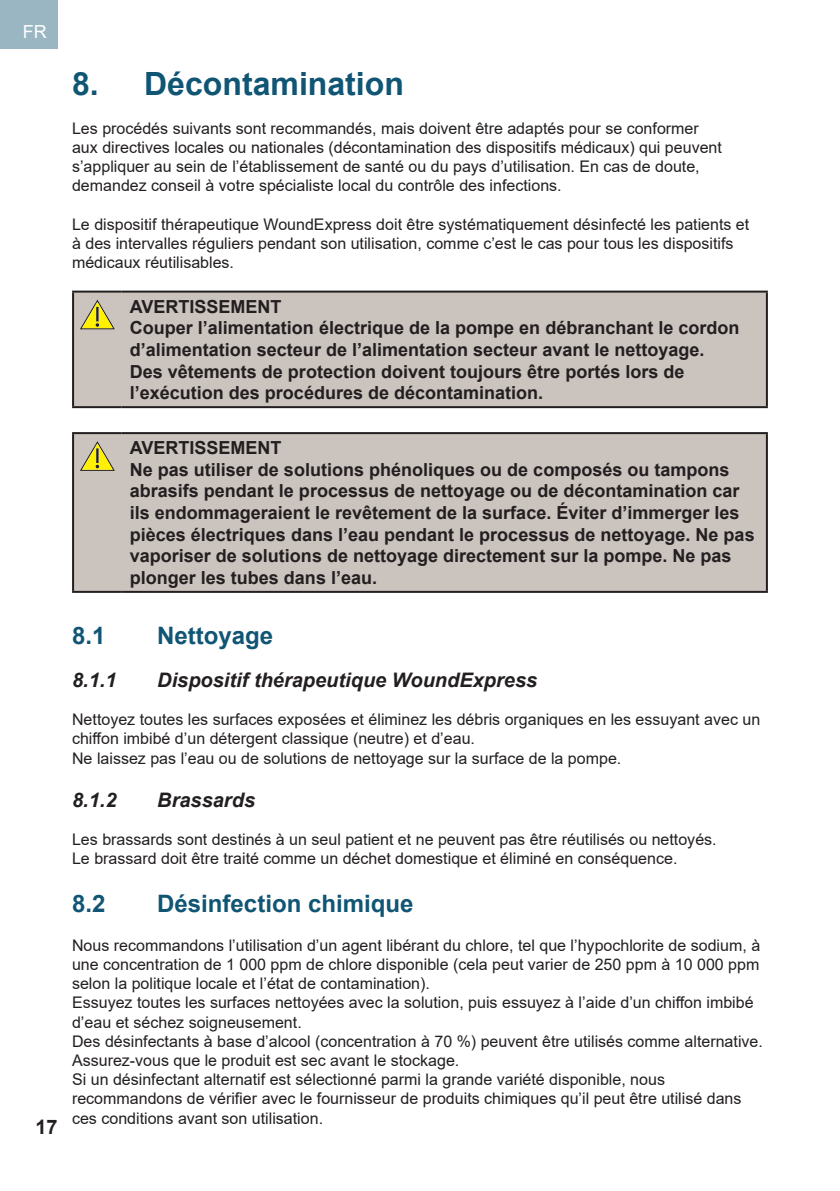
<style>
.page{position:relative;width:840px;height:1191px;background:#fff}
.page>*{position:absolute;margin:0;border:0;box-sizing:border-box;transform-origin:0 0}
.Main_Heading{font:700 32px "Arial";color:#115575}
.Sub_Heading{font:700 24px "Arial";color:#115575}
.sub_sub_heading{font:italic 700 20px "Arial";color:#231f20}
.t1{font:700 20px "Arial";color:#231f20}
.Warning{font:700 18px/21.6px "Arial";color:#231f20}
.t2{font:18px "Arial";color:#fff}
.Body_Text{font:16px/19.2px "Arial";color:#231f20}
.Normal_8pt{font:16px/19.2px "Arial";color:#231f20}
</style>
<div class="page">
<div style="left:0;top:0;width:58px;height:49px;background:#9ab6c2"></div>
<div style="left:74px;top:292px;width:691px;height:114px;background:#cbc3be"></div>
<hr style="left:72px;top:292px;width:2px;height:114px;background:#231f20">
<hr style="left:765px;top:292px;width:2px;height:114px;background:#231f20">
<hr style="left:72px;top:290px;width:50px;height:2px;background:#231f20">
<hr style="left:122px;top:290px;width:645px;height:2px;background:#231f20">
<hr style="left:72px;top:406px;width:50px;height:2px;background:#231f20">
<hr style="left:122px;top:406px;width:645px;height:2px;background:#231f20">
<svg style="left:80px;top:299px;width:35px;height:30px"></svg>
<div style="left:74px;top:434px;width:691px;height:157px;background:#cbc3be"></div>
<hr style="left:72px;top:434px;width:2px;height:157px;background:#231f20">
<hr style="left:765px;top:434px;width:2px;height:157px;background:#231f20">
<hr style="left:72px;top:432px;width:50px;height:2px;background:#231f20">
<hr style="left:122px;top:432px;width:645px;height:2px;background:#231f20">
<hr style="left:72px;top:591px;width:50px;height:2px;background:#231f20">
<hr style="left:122px;top:591px;width:645px;height:2px;background:#231f20">
<svg style="left:80px;top:441px;width:35px;height:30px"></svg>
<p class="t2" style="left:23px;top:19px;width:25px">FR</p>
<p class="t1" style="left:35px;top:1112px;width:24px">17</p>
<p class="Main_Heading" style="left:72px;top:62px;width:333px">8. Décontamination</p>
<p class="Body_Text" style="left:72px;top:118px;width:651px">Les procédés suivants sont recommandés, mais doivent être adaptés pour se conformer aux directives locales ou nationales (décontamination des dispositifs médicaux) qui peuvent s’appliquer au sein de l’établissement de santé ou du pays d’utilisation. En cas de doute, demandez conseil à votre spécialiste local du contrôle des infections.</p>
<p class="Body_Text" style="left:72px;top:214px;width:678px">Le dispositif thérapeutique WoundExpress doit être systématiquement désinfecté les patients et à des intervalles réguliers pendant son utilisation, comme c’est le cas pour tous les dispositifs médicaux réutilisables.</p>
<p class="Warning" style="left:130px;top:296px;width:153px">AVERTISSEMENT</p>
<p class="Warning" style="left:130px;top:317px;width:611px">Couper l’alimentation électrique de la pompe en débranchant le cordon d’alimentation secteur de l’alimentation secteur avant le nettoyage.</p>
<p class="Warning" style="left:130px;top:360px;width:556px">Des vêtements de protection doivent toujours être portés lors de l’exécution des procédures de décontamination.</p>
<p class="Warning" style="left:130px;top:437px;width:153px">AVERTISSEMENT</p>
<p class="Warning" style="left:130px;top:459px;width:626px">Ne pas utiliser de solutions phénoliques ou de composés ou tampons abrasifs pendant le processus de nettoyage ou de décontamination car ils endommageraient le revêtement de la surface. Éviter d’immerger les pièces électriques dans l’eau pendant le processus de nettoyage. Ne pas vaporiser de solutions de nettoyage directement sur la pompe. Ne pas plonger les tubes dans l’eau.</p>
<p class="Sub_Heading" style="left:72px;top:618px;width:35px">8.1</p>
<p class="Sub_Heading" style="left:157px;top:618px;width:118px">Nettoyage</p>
<p class="sub_sub_heading" style="left:72px;top:666px;width:46px">8.1.1</p>
<p class="sub_sub_heading" style="left:157px;top:666px;width:381px">Dispositif thérapeutique WoundExpress</p>
<p class="Body_Text" style="left:72px;top:710px;width:689px">Nettoyez toutes les surfaces exposées et éliminez les débris organiques en les essuyant avec un chiffon imbibé d’un détergent classique (neutre) et d’eau.</p>
<p class="Body_Text" style="left:72px;top:748px;width:550px">Ne laissez pas l’eau ou de solutions de nettoyage sur la surface de la pompe.</p>
<p class="sub_sub_heading" style="left:72px;top:786px;width:46px">8.1.2</p>
<p class="sub_sub_heading" style="left:157px;top:786px;width:99px">Brassards</p>
<p class="Body_Text" style="left:72px;top:830px;width:645px">Les brassards sont destinés à un seul patient et ne peuvent pas être réutilisés ou nettoyés.</p>
<p class="Body_Text" style="left:72px;top:849px;width:606px">Le brassard doit être traité comme un déchet domestique et éliminé en conséquence.</p>
<p class="Sub_Heading" style="left:72px;top:887px;width:35px">8.2</p>
<p class="Sub_Heading" style="left:157px;top:887px;width:258px">Désinfection chimique</p>
<p class="Normal_8pt" style="left:72px;top:935px;width:689px;text-align:justify">Nous recommandons l’utilisation d’un agent libérant du chlore, tel que l’hypochlorite de sodium, à une concentration de 1 000 ppm de chlore disponible (cela peut varier de 250 ppm à 10 000 ppm selon la politique locale et l’état de contamination).</p>
<p class="Normal_8pt" style="left:72px;top:993px;width:682px">Essuyez toutes les surfaces nettoyées avec la solution, puis essuyez à l’aide d’un chiffon imbibé d’eau et séchez soigneusement.</p>
<p class="Normal_8pt" style="left:72px;top:1031px;width:692px">Des désinfectants à base d’alcool (concentration à 70 %) peuvent être utilisés comme alternative.</p>
<p class="Normal_8pt" style="left:72px;top:1050px;width:388px">Assurez-vous que le produit est sec avant le stockage.</p>
<p class="Normal_8pt" style="left:72px;top:1070px;width:670px">Si un désinfectant alternatif est sélectionné parmi la grande variété disponible, nous recommandons de vérifier avec le fournisseur de produits chimiques qu’il peut être utilisé dans ces conditions avant son utilisation.</p>
</div>
